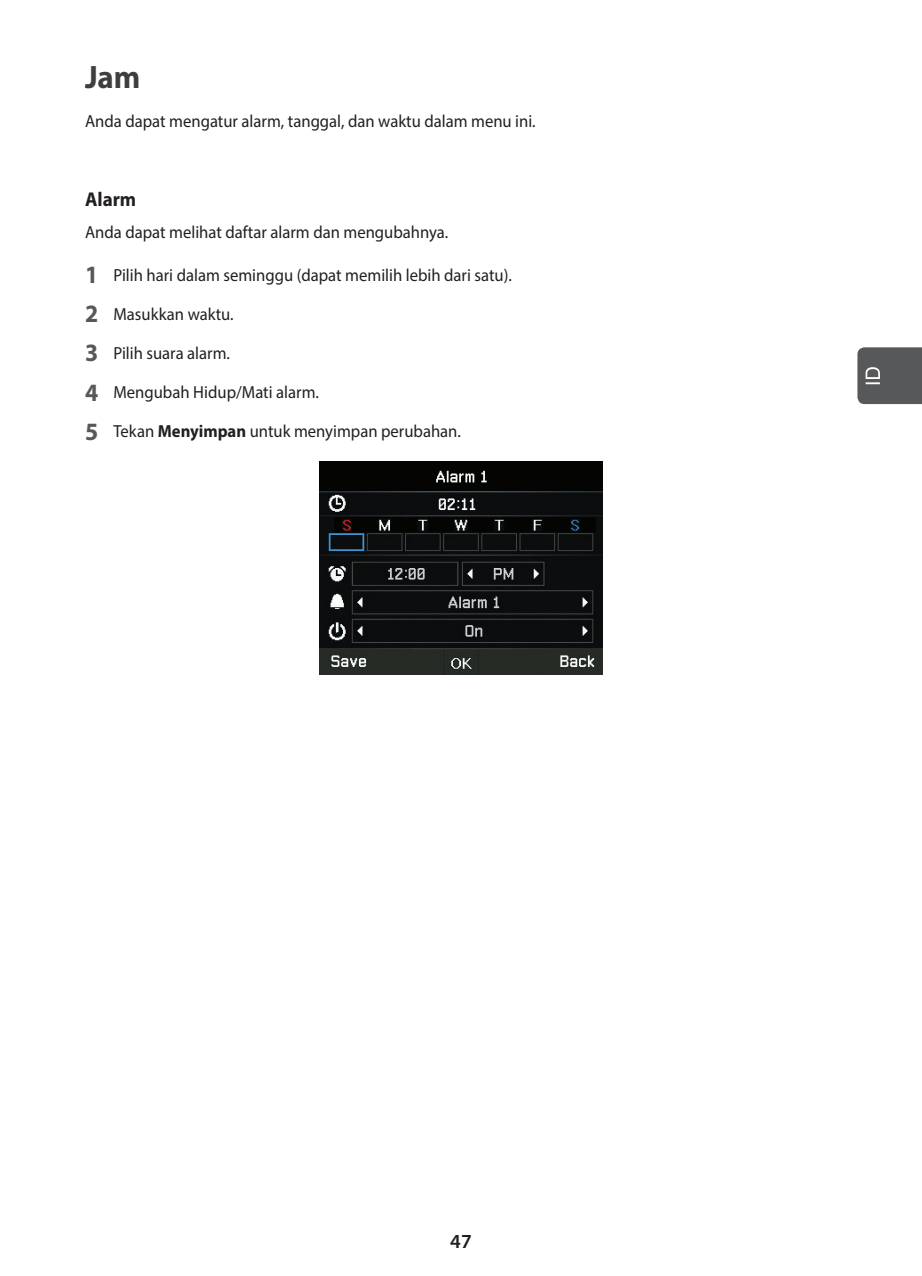
<style>
.page{position:relative;width:922px;height:1276px;background:#fff}
.page>*{position:absolute;margin:0;border:0;box-sizing:border-box;transform-origin:0 0}
.t1{font:700 32.5px "Myriad Pro";color:#3e3e3f;scale:.95 1}
.t2{font:700 20px "Myriad Pro";color:#231f20;scale:.95 1}
.t3{font:600 20px "Myriad Pro";color:#231f20}
.t4{font:17.5px "Myriad Pro";color:#231f20;scale:.95 1}
.s1{font-weight:700;font-size:25px;color:#57585a}
.s2{font-weight:700}
</style>
<div class="page">
<svg style="left:857px;top:347px;width:64px;height:57px;background:#5e5f61"></svg>
<img style="left:319px;top:461px;width:283px;height:213px">
<h1 class="t1" style="left:85px;top:56px;width:60px">Jam</h1>
<p class="t4" style="left:85px;top:111px;width:476px">Anda dapat mengatur alarm, tanggal, dan waktu dalam menu ini.</p>
<p class="t2" style="left:85px;top:186px;width:55px">Alarm</p>
<p class="t4" style="left:85px;top:221px;width:384px">Anda dapat melihat daftar alarm dan mengubahnya.</p>
<p class="t4" style="left:85px;top:264px;width:450px"><span class="s1">1</span> Pilih hari dalam seminggu (dapat memilih lebih dari satu).</p>
<p class="t4" style="left:85px;top:303px;width:158px"><span class="s1">2</span> Masukkan waktu.</p>
<p class="t4" style="left:85px;top:342px;width:154px"><span class="s1">3</span> Pilih suara alarm.</p>
<p class="t4" style="left:85px;top:381px;width:248px"><span class="s1">4</span> Mengubah Hidup/Mati alarm.</p>
<p class="t4" style="left:85px;top:421px;width:397px"><span class="s1">5</span> Tekan <span class="s2">Menyimpan</span> untuk menyimpan perubahan.</p>
<p class="t3" style="left:450px;top:1229px;width:23px">47</p>
</div>
